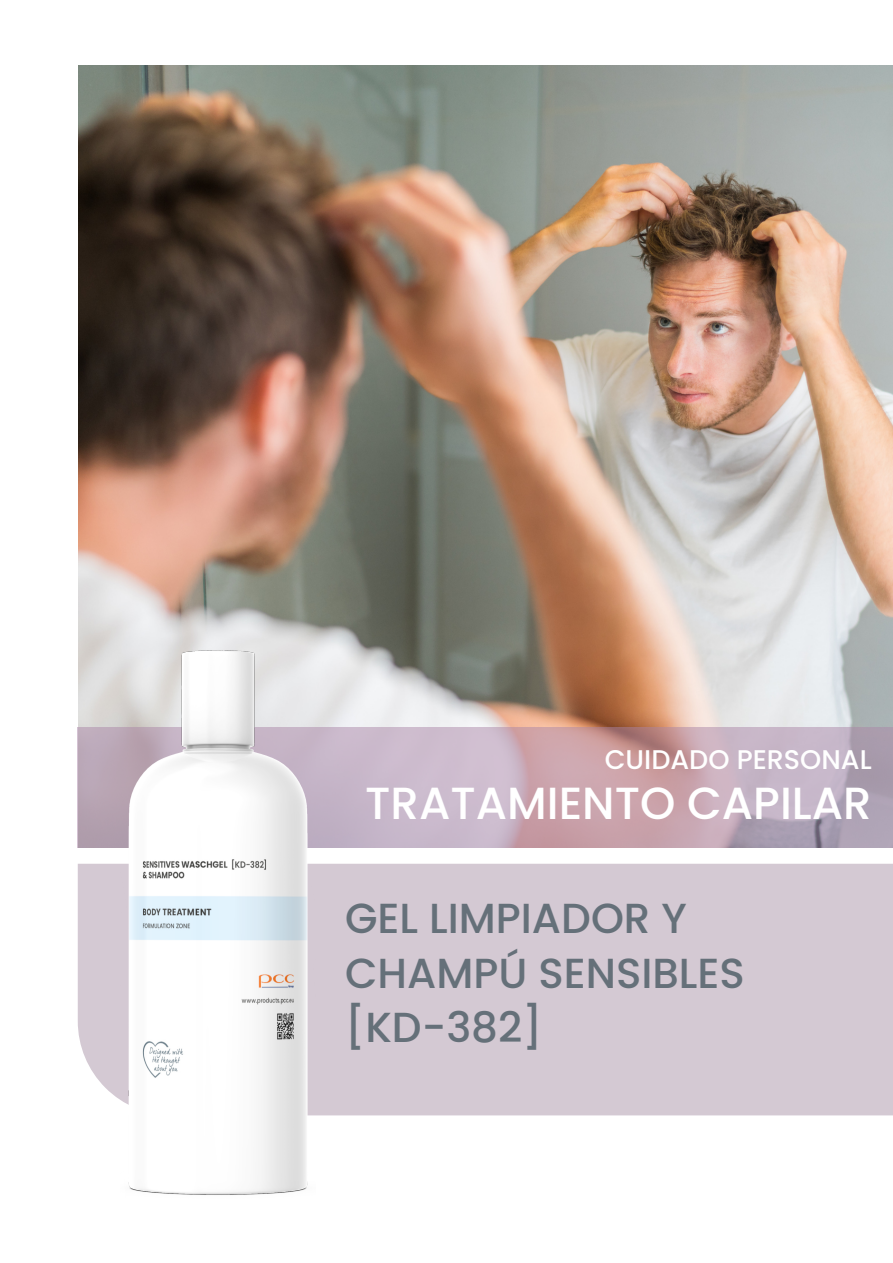
<style>
.page{position:relative;width:893px;height:1263px;background:#fff}
.page>*{position:absolute;margin:0;border:0;box-sizing:border-box;transform-origin:0 0}
.t1{font:500 45px "Poppins";color:#fff}
.t2{font:500 42px/54.6px "Poppins";color:#657079}
.t3{font:500 27px "Poppins";color:#fff}
</style>
<div class="page">
<div style="left:78px;top:864px;width:815px;height:251px;background:#d4c9d3"></div>
<img style="left:79px;top:66px;width:814px;height:660px">
<div style="left:78px;top:726px;width:815px;height:121px;background:#aa86a7;opacity:.5"></div>
<img style="left:120px;top:644px;width:195px;height:551px">
<p class="t3" style="left:605px;top:741px;width:268px">CUIDADO PERSONAL</p>
<p class="t1" style="left:365px;top:771px;width:508px">TRATAMIENTO CAPILAR</p>
<p class="t2" style="left:345px;top:891px;width:401px">GEL LIMPIADOR Y<br>CHAMPÚ SENSIBLES [KD-382]</p>
</div>
